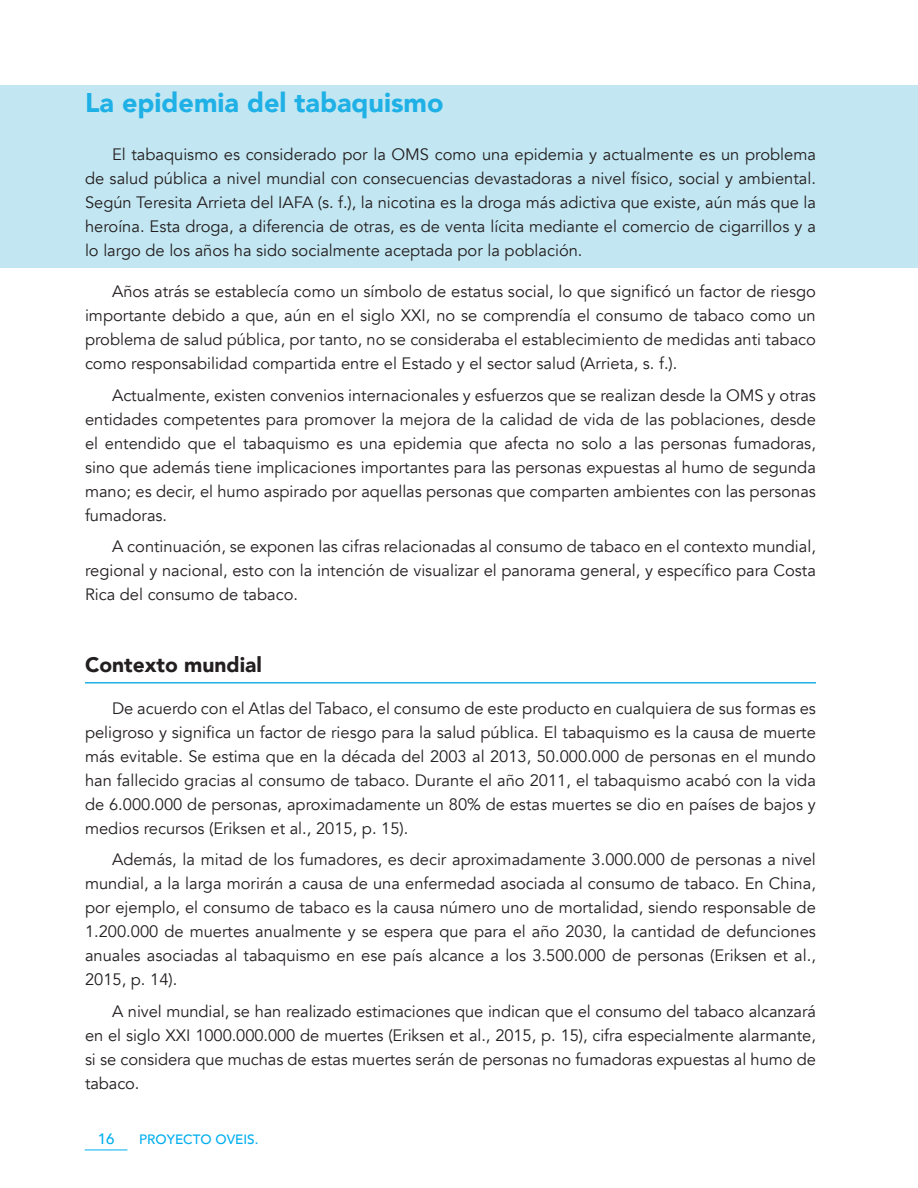
<style>
.page{position:relative;width:918px;height:1188px;background:#fff}
.page>*{position:absolute;margin:0;border:0;box-sizing:border-box;transform-origin:0 0}
.Título_2{font:900 27px "Avenir";color:#1fb0e6}
.Título_1{font:900 21px "Avenir";color:#231f20}
.t1{font:16.5px/24px "Avenir";color:#231f20;text-align:justify}
.t2{font:500 15px "Avenir";color:#00aeef}
.t3{font:500 13.5px "Avenir";color:#00aeef}
</style>
<div class="page">
<hr style="left:85px;top:1150px;width:42px;height:1px;background:#00aeef">
<hr style="left:85px;top:682px;width:731px;height:2px;background:#1fb0e6">
<div style="left:0;top:85px;width:918px;height:183px;background:#c3e7f2"></div>
<p class="Título_2" style="left:85px;top:80px;width:360px">La epidemia del tabaquismo</p>
<p class="t1" style="left:85px;top:143px;width:732px;text-indent:27px">El tabaquismo es considerado por la OMS como una epidemia y actualmente es un problema de salud pública a nivel mundial con consecuencias devastadoras a nivel físico, social y ambiental.<br>Según Teresita Arrieta del IAFA (s. f.), la nicotina es la droga más adictiva que existe, aún más que la heroína. Esta droga, a diferencia de otras, es de venta lícita mediante el comercio de cigarrillos y a lo largo de los años ha sido socialmente aceptada por la población.</p>
<p class="t1" style="left:85px;top:280px;width:732px;text-indent:27px">Años atrás se establecía como un símbolo de estatus social, lo que significó un factor de riesgo importante debido a que, aún en el siglo XXI, no se comprendía el consumo de tabaco como un problema de salud pública, por tanto, no se consideraba el establecimiento de medidas anti tabaco como responsabilidad compartida entre el Estado y el sector salud (Arrieta, s. f.).</p>
<p class="t1" style="left:85px;top:383px;width:732px;text-indent:27px">Actualmente, existen convenios internacionales y esfuerzos que se realizan desde la OMS y otras entidades competentes para promover la mejora de la calidad de vida de las poblaciones, desde el entendido que el tabaquismo es una epidemia que afecta no solo a las personas fumadoras, sino que además tiene implicaciones importantes para las personas expuestas al humo de segunda mano; es decir, el humo aspirado por aquellas personas que comparten ambientes con las personas fumadoras.</p>
<p class="t1" style="left:85px;top:535px;width:732px;text-indent:27px">A continuación, se exponen las cifras relacionadas al consumo de tabaco en el contexto mundial, regional y nacional, esto con la intención de visualizar el panorama general, y específico para Costa Rica del consumo de tabaco.</p>
<p class="Título_1" style="left:85px;top:646px;width:178px">Contexto mundial</p>
<p class="t1" style="left:85px;top:696px;width:732px;text-indent:27px">De acuerdo con el Atlas del Tabaco, el consumo de este producto en cualquiera de sus formas es peligroso y significa un factor de riesgo para la salud pública. El tabaquismo es la causa de muerte más evitable. Se estima que en la década del 2003 al 2013, 50.000.000 de personas en el mundo han fallecido gracias al consumo de tabaco. Durante el año 2011, el tabaquismo acabó con la vida de 6.000.000 de personas, aproximadamente un 80% de estas muertes se dio en países de bajos y medios recursos (Eriksen et al., 2015, p. 15).</p>
<p class="t1" style="left:85px;top:848px;width:732px;text-indent:27px">Además, la mitad de los fumadores, es decir aproximadamente 3.000.000 de personas a nivel mundial, a la larga morirán a causa de una enfermedad asociada al consumo de tabaco. En China, por ejemplo, el consumo de tabaco es la causa número uno de mortalidad, siendo responsable de 1.200.000 de muertes anualmente y se espera que para el año 2030, la cantidad de defunciones anuales asociadas al tabaquismo en ese país alcance a los 3.500.000 de personas (Eriksen et al., 2015, p. 14).</p>
<p class="t1" style="left:85px;top:999px;width:732px;text-indent:27px">A nivel mundial, se han realizado estimaciones que indican que el consumo del tabaco alcanzará en el siglo XXI 1000.000.000 de muertes (Eriksen et al., 2015, p. 15), cifra especialmente alarmante, si se considera que muchas de estas muertes serán de personas no fumadoras expuestas al humo de tabaco.</p>
<p class="t2" style="left:98px;top:1126px;width:18px">16</p>
<p class="t3" style="left:139px;top:1127px;width:121px">PROYECTO OVEIS.</p>
</div>
